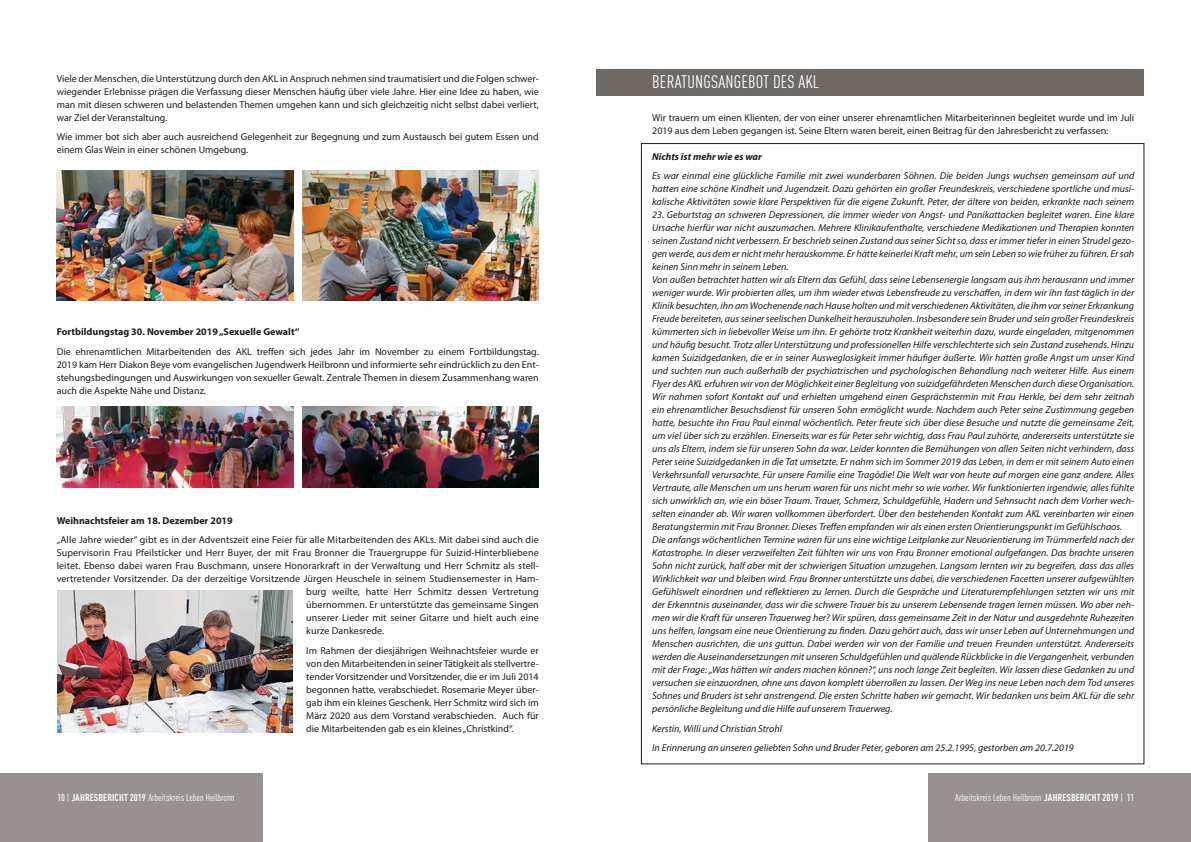
<style>
.page{position:relative;width:1191px;height:842px;background:#fff}
.page>*{position:absolute;margin:0;border:0;box-sizing:border-box;transform-origin:0 0}
.Standard_Fließtext{font:condensed 18px "DINOT";letter-spacing:.01em;color:#fff}
.Standard_Fließtext-2{font:italic 10px/13px "Myriad Pro";color:#1d1d1b;text-align:justify}
.Standard_Fließtext-3{font:10px/13px "Myriad Pro";letter-spacing:.005em;color:#1d1d1b;text-align:justify}
.t1{font:condensed 10px "DINOT";color:#fff}
.Standard_Fließtext-4{font:700 10px "Myriad Pro";color:#1d1d1b}
.Standard_Fließtext-5{font:italic 700 10px "Myriad Pro";color:#1d1d1b}
.s1{font-weight:500}
.s2{font-weight:700}
</style>
<div class="page">
<div style="left:928px;top:773px;width:263px;height:69px;background:#97928f"></div>
<div style="left:0;top:773px;width:262px;height:69px;background:#97928f"></div>
<div style="left:595px;top:69px;width:548px;height:26px;background:#6f6965"></div>
<img style="left:57px;top:170px;width:236px;height:130px">
<img style="left:57px;top:406px;width:236px;height:81px">
<img style="left:302px;top:170px;width:237px;height:130px">
<img style="left:302px;top:406px;width:237px;height:81px">
<img style="left:57px;top:590px;width:235px;height:142px">
<p class="Standard_Fließtext-3" style="left:57px;top:71px;width:483px">Viele der Menschen, die Unterstützung durch den AKL in Anspruch nehmen sind traumatisiert und die Folgen schwer&shy;wiegender Erlebnisse prägen die Verfassung dieser Menschen häufig über viele Jahre. Hier eine Idee zu haben, wie man mit diesen schweren und belastenden Themen umgehen kann und sich gleichzeitig nicht selbst dabei verliert, war Ziel der Veranstaltung.</p>
<p class="Standard_Fließtext-3" style="left:57px;top:130px;width:483px">Wie immer bot sich aber auch ausreichend Gelegenheit zur Begegnung und zum Austausch bei gutem Essen und einem Glas Wein in einer schönen Umgebung.</p>
<p class="Standard_Fließtext-4" style="left:57px;top:325px;width:244px">Fortbildungstag 30. November 2019 „Sexuelle Gewalt“</p>
<p class="Standard_Fließtext-3" style="left:57px;top:344px;width:483px">Die ehrenamtlichen Mitarbeitenden des AKL treffen sich jedes Jahr im November zu einem Fortbildungstag.<br>2019 kam Herr Diakon Beye vom evangelischen Jugendwerk Heilbronn und informierte sehr eindrücklich zu den Ent&shy;stehungsbedingungen und Auswirkungen von sexueller Gewalt. Zentrale Themen in diesem Zusammenhang waren auch die Aspekte Nähe und Distanz.</p>
<p class="Standard_Fließtext-4" style="left:57px;top:514px;width:177px">Weihnachtsfeier am 18. Dezember 2019</p>
<p class="Standard_Fließtext-3" style="left:57px;top:533px;width:483px">„Alle Jahre wieder“ gibt es in der Adventszeit eine Feier für alle Mitarbeitenden des AKLs. Mit dabei sind auch die</p>
<p class="Standard_Fließtext-3" style="left:57px;top:546px;width:483px">Supervisorin Frau Pfeilsticker und Herr Buyer, der mit Frau Bronner die Trauergruppe für Suizid-Hinterbliebene</p>
<p class="Standard_Fließtext-3" style="left:57px;top:559px;width:483px">leitet. Ebenso dabei waren Frau Buschmann, unsere Honorarkraft in der Verwaltung und Herr Schmitz als stell-</p>
<p class="Standard_Fließtext-3" style="left:57px;top:572px;width:483px">vertretender Vorsitzender. Da der derzeitige Vorsitzende Jürgen Heuschele in seinem Studiensemester in Ham-</p>
<p class="Standard_Fließtext-3" style="left:306px;top:585px;width:234px">burg weilte, hatte Herr Schmitz dessen Vertretung</p>
<p class="Standard_Fließtext-3" style="left:306px;top:598px;width:234px">übernommen. Er unterstützte das gemeinsame Singen</p>
<p class="Standard_Fließtext-3" style="left:306px;top:611px;width:234px">unserer Lieder mit seiner Gitarre und hielt auch eine</p>
<p class="Standard_Fließtext-3" style="left:306px;top:624px;width:80px">kurze Dankesrede.</p>
<p class="Standard_Fließtext-3" style="left:306px;top:643px;width:234px">Im Rahmen der diesjährigen Weihnachtsfeier wurde er von den Mitarbeitenden in seiner Tätigkeit als stellvertre&shy;tender Vorsitzender und Vorsitzender, die er im Juli 2014 begonnen hatte, verabschiedet. Rosemarie Meyer über&shy;gab ihm ein kleines Geschenk. Herr Schmitz wird sich im März 2020 aus dem Vorstand verabschieden. Auch für die Mitarbeitenden gab es ein kleines „Christkind“.</p>
<p class="Standard_Fließtext" style="left:652px;top:71px;width:168px">BERATUNGSANGEBOT DES AKL</p>
<p class="Standard_Fließtext-3" style="left:652px;top:110px;width:483px">Wir trauern um einen Klienten, der von einer unserer ehrenamtlichen Mitarbeiterinnen begleitet wurde und im Juli<br>2019 aus dem Leben gegangen ist. Seine Eltern waren bereit, einen Beitrag für den Jahresbericht zu verfassen:</p>
<p class="Standard_Fließtext-5" style="left:652px;top:150px;width:111px">Nichts ist mehr wie es war</p>
<p class="Standard_Fließtext-2" style="left:652px;top:169px;width:483px">Es war einmal eine glückliche Familie mit zwei wunderbaren Söhnen. Die beiden Jungs wuchsen gemeinsam auf und hatten eine schöne Kindheit und Jugendzeit. Dazu gehörten ein großer Freundeskreis, verschiedene sportliche und musi&shy;kalische Aktivitäten sowie klare Perspektiven für die eigene Zukunft. Peter, der ältere von beiden, erkrankte nach seinem</p>
<p class="Standard_Fließtext-2" style="left:652px;top:208px;width:483px">23. Geburtstag an schweren Depressionen, die immer wieder von Angst- und Panikattacken begleitet waren. Eine klare Ursache hierfür war nicht auszumachen. Mehrere Klinikaufenthalte, verschiedene Medikationen und Therapien konnten seinen Zustand nicht verbessern. Er beschrieb seinen Zustand aus seiner Sicht so, dass er immer tiefer in einen Strudel gezo&shy;gen werde, aus dem er nicht mehr herauskomme. Er hätte keinerlei Kraft mehr, um sein Leben so wie früher zu führen. Er sah keinen Sinn mehr in seinem Leben.</p>
<p class="Standard_Fließtext-2" style="left:652px;top:273px;width:483px">Von außen betrachtet hatten wir als Eltern das Gefühl, dass seine Lebensenergie langsam aus ihm herausrann und immer weniger wurde. Wir probierten alles, um ihm wieder etwas Lebensfreude zu verschaffen, in dem wir ihn fast täglich in der Klinik besuchten, ihn am Wochenende nach Hause holten und mit verschiedenen Aktivitäten, die ihm vor seiner Erkrankung Freude bereiteten, aus seiner seelischen Dunkelheit herauszuholen. Insbesondere sein Bruder und sein großer Freundeskreis kümmerten sich in liebevoller Weise um ihn. Er gehörte trotz Krankheit weiterhin dazu, wurde eingeladen, mitgenommen und häufig besucht. Trotz aller Unterstützung und professionellen Hilfe verschlechterte sich sein Zustand zusehends. Hinzu kamen Suizidgedanken, die er in seiner Ausweglosigkeit immer häufiger äußerte. Wir hatten große Angst um unser Kind und suchten nun auch außerhalb der psychiatrischen und psychologischen Behandlung nach weiterer Hilfe. Aus einem Flyer des AKL erfuhren wir von der Möglichkeit einer Begleitung von suizidgefährdeten Menschen durch diese Organisation.<br>Wir nahmen sofort Kontakt auf und erhielten umgehend einen Gesprächstermin mit Frau Herkle, bei dem sehr zeitnah ein ehrenamtlicher Besuchsdienst für unseren Sohn ermöglicht wurde. Nachdem auch Peter seine Zustimmung gegeben hatte, besuchte ihn Frau Paul einmal wöchentlich. Peter freute sich über diese Besuche und nutzte die gemeinsame Zeit, um viel über sich zu erzählen. Einerseits war es für Peter sehr wichtig, dass Frau Paul zuhörte, andererseits unterstützte sie uns als Eltern, indem sie für unseren Sohn da war. Leider konnten die Bemühungen von allen Seiten nicht verhindern, dass Peter seine Suizidgedanken in die Tat umsetzte. Er nahm sich im Sommer 2019 das Leben, in dem er mit seinem Auto einen Verkehrsunfall verursachte. Für unsere Familie eine Tragödie! Die Welt war von heute auf morgen eine ganz andere. Alles Vertraute, alle Menschen um uns herum waren für uns nicht mehr so wie vorher. Wir funktionierten irgendwie, alles fühlte sich unwirklich an, wie ein böser Traum. Trauer, Schmerz, Schuldgefühle, Hadern und Sehnsucht nach dem Vorher wech&shy;selten einander ab. Wir waren vollkommen überfordert. Über den bestehenden Kontakt zum AKL vereinbarten wir einen Beratungstermin mit Frau Bronner. Dieses Treffen empfanden wir als einen ersten Orientierungspunkt im Gefühlschaos.</p>
<p class="Standard_Fließtext-2" style="left:652px;top:533px;width:483px">Die anfangs wöchentlichen Termine waren für uns eine wichtige Leitplanke zur Neuorientierung im Trümmerfeld nach der Katastrophe. In dieser verzweifelten Zeit fühlten wir uns von Frau Bronner emotional aufgefangen. Das brachte unseren Sohn nicht zurück, half aber mit der schwierigen Situation umzugehen. Langsam lernten wir zu begreifen, dass das alles Wirklichkeit war und bleiben wird. Frau Bronner unterstützte uns dabei, die verschiedenen Facetten unserer aufgewühlten Gefühlswelt einordnen und reflektieren zu lernen. Durch die Gespräche und Literaturempfehlungen setzten wir uns mit der Erkenntnis auseinander, dass wir die schwere Trauer bis zu unserem Lebensende tragen lernen müssen. Wo aber neh&shy;men wir die Kraft für unseren Trauerweg her? Wir spüren, dass gemeinsame Zeit in der Natur und ausgedehnte Ruhezeiten uns helfen, langsam eine neue Orientierung zu finden. Dazu gehört auch, dass wir unser Leben auf Unternehmungen und Menschen ausrichten, die uns guttun. Dabei werden wir von der Familie und treuen Freunden unterstützt. Andererseits werden die Auseinandersetzungen mit unseren Schuldgefühlen und quälende Rückblicke in die Vergangenheit, verbunden mit der Frage: „Was hätten wir anders machen können?“, uns noch lange Zeit begleiten. Wir lassen diese Gedanken zu und versuchen sie einzuordnen, ohne uns davon komplett überrollen zu lassen. Der Weg ins neue Leben nach dem Tod unseres Sohnes und Bruders ist sehr anstrengend. Die ersten Schritte haben wir gemacht. Wir bedanken uns beim AKL für die sehr persönliche Begleitung und die Hilfe auf unserem Trauerweg.</p>
<p class="Standard_Fließtext-2" style="left:652px;top:721px;width:131px">Kerstin, Willi und Christian Strohl</p>
<p class="Standard_Fließtext-2" style="left:652px;top:741px;width:423px">In Erinnerung an unseren geliebten Sohn und Bruder Peter, geboren am 25.2.1995, gestorben am 20.7.2019</p>
<p class="t1" style="left:57px;top:792px;width:179px"><span class="s1">10</span> | <span class="s2">JAHRESBERICHT 2019</span> Arbeitskreis Leben Heilbronn</p>
<p class="t1" style="left:955px;top:792px;width:181px">Arbeitskreis Leben Heilbronn <span class="s2">JAHRESBERICHT 2019</span> | <span class="s1">11</span></p>
</div>
